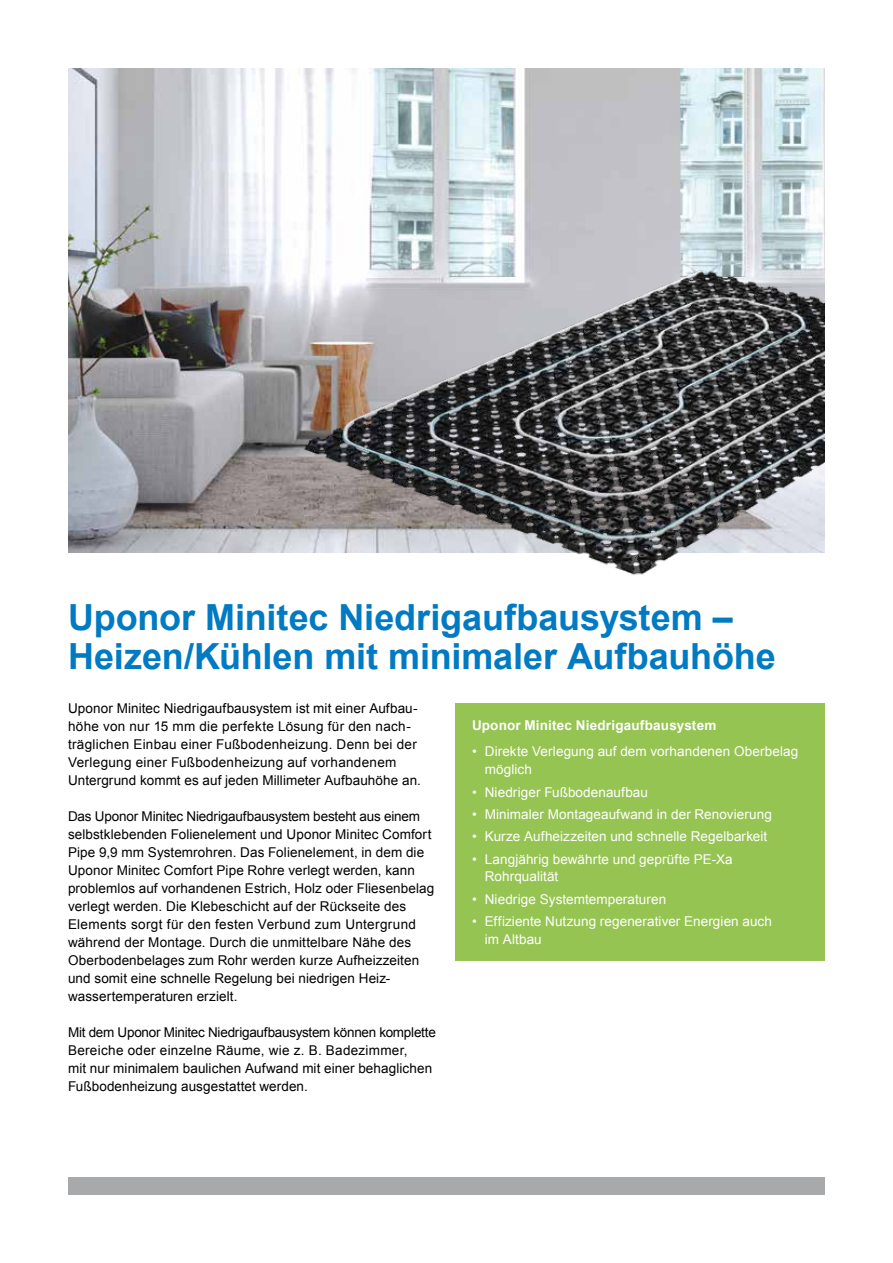
<style>
.page{position:relative;width:893px;height:1263px;background:#fff}
.page>*{position:absolute;margin:0;border:0;box-sizing:border-box;transform-origin:0 0}
.t1{font:700 36px/39px "Arial";letter-spacing:-.005em;color:#007ac2}
.t2{font:13.5px/18px "Arial";letter-spacing:.01em;color:#000}
.t3{font:13.5px/18px "Arial";letter-spacing:.005em;color:#fff}
.t4{font:700 13.5px "Arial";letter-spacing:.015em;color:#fff}
</style>
<div class="page">
<div style="left:68px;top:1178px;width:757px;height:17px;background:#a7a9ab"></div>
<img style="left:68px;top:68px;width:757px;height:485px">
<div style="left:455px;top:703px;width:370px;height:258px;background:#96c453"></div>
<img style="left:259px;top:120px;width:565px;height:455px">
<h1 class="t1" style="left:68px;top:599px;width:709px">Uponor Minitec Niedrigaufbausystem –<br>Heizen/Kühlen mit minimaler Aufbauhöhe</h1>
<p class="t2" style="left:68px;top:699px;width:354px">Uponor Minitec Niedrigaufbausystem ist mit einer Aufbau&shy;höhe von nur 15 mm die perfekte Lösung für den nach&shy;träglichen Einbau einer Fußbodenheizung. Denn bei der Verlegung einer Fußbodenheizung auf vorhandenem Untergrund kommt es auf jeden Millimeter Aufbauhöhe an.</p>
<p class="t2" style="left:68px;top:807px;width:368px">Das Uponor Minitec Niedrigaufbausystem besteht aus einem selbstklebenden Folienelement und Uponor Minitec Comfort Pipe 9,9 mm Systemrohren. Das Folienelement, in dem die Uponor Minitec Comfort Pipe Rohre verlegt werden, kann problemlos auf vorhandenen Estrich, Holz oder Fliesenbelag verlegt werden. Die Klebeschicht auf der Rückseite des Elements sorgt für den festen Verbund zum Untergrund während der Montage. Durch die unmittelbare Nähe des Oberbodenbelages zum Rohr werden kurze Aufheizzeiten und somit eine schnelle Regelung bei niedrigen Heiz&shy;wassertemperaturen erzielt.</p>
<p class="t2" style="left:68px;top:1023px;width:369px">Mit dem Uponor Minitec Niedrigaufbausystem können komplette Bereiche oder einzelne Räume, wie z. B. Badezimmer,<br>mit nur minimalem baulichen Aufwand mit einer behaglichen Fußbodenheizung ausgestattet werden.</p>
<p class="t4" style="left:472px;top:716px;width:246px">Uponor Minitec Niedrigaufbausystem</p>
<p class="t3" style="left:485px;top:743px;width:315px;text-indent:-13px">• Direkte Verlegung auf dem vorhandenen Oberbelag möglich</p>
<p class="t3" style="left:472px;top:783px;width:177px">• Niedriger Fußbodenaufbau</p>
<p class="t3" style="left:472px;top:805px;width:301px">• Minimaler Montageaufwand in der Renovierung</p>
<p class="t3" style="left:472px;top:828px;width:297px">• Kurze Aufheizzeiten und schnelle Regelbarkeit</p>
<p class="t3" style="left:485px;top:850px;width:249px;text-indent:-13px">• Langjährig bewährte und geprüfte PE-Xa<br>Rohrqualität</p>
<p class="t3" style="left:472px;top:890px;width:196px">• Niedrige Systemtemperaturen</p>
<p class="t3" style="left:485px;top:912px;width:289px;text-indent:-13px">• Effiziente Nutzung regenerativer Energien auch im Altbau</p>
</div>
